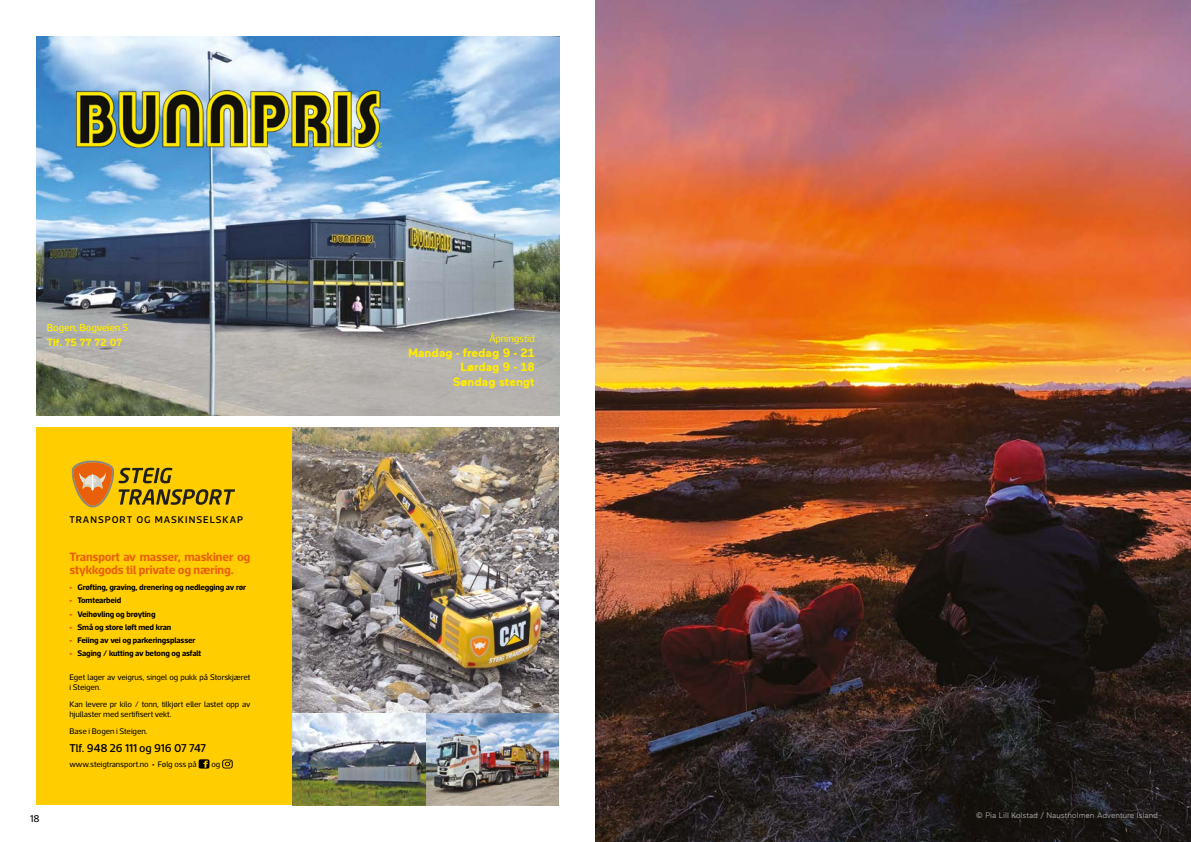
<style>
.page{position:relative;width:1191px;height:842px;background:#fff}
.page>*{position:absolute;margin:0;border:0;box-sizing:border-box;transform-origin:0 0}
.t1{font:700 12.4px/12.4px "Acto";letter-spacing:-.01em;color:#e9610b}
.t2{font:700 12.1px/14.5px "Maax";color:#ffeb00;text-align:right}
.t3{font:500 11.6px "Acto";letter-spacing:-.01em;color:#000}
.t4{font:500 10.4px "Acto";letter-spacing:-.01em;color:#ffeb00}
.t5{font:700 10.4px "Maax";color:#ffeb00}
.t6{font:10.4px "Acto";letter-spacing:-.01em;color:#ffeb00}
.t7{font:10px "Acto";color:#000}
.t8{font:500 9.9px "Acto";letter-spacing:.1em;color:#000}
.t9{font:8.3px/9.9px "Acto";letter-spacing:-.01em;color:#000}
.t10{font:700 8.3px "Acto";letter-spacing:-.01em;color:#000}
.t11{font:8px "Maax";color:#a4a4a4}
.s1{color:#ea600a}
</style>
<div class="page">
<img style="left:292px;top:427px;width:266px;height:287px">
<img style="left:292px;top:714px;width:266px;height:91px">
<div style="left:37px;top:427px;width:255px;height:378px;background:#ffcd00"></div>
<svg style="left:72px;top:461px;width:163px;height:46px"></svg>
<svg style="left:198px;top:759px;width:12px;height:10px"></svg>
<svg style="left:222px;top:759px;width:11px;height:9px"></svg>
<img style="left:37px;top:37px;width:522px;height:379px">
<img style="left:77px;top:91px;width:304px;height:57px">
<img style="left:595px;top:0;width:596px;height:842px">
<p class="t4" style="left:47px;top:321px;width:83px">Bogen, Bogveien 5</p>
<p class="t5" style="left:47px;top:335px;width:77px">Tlf. 75 77 72 07</p>
<p class="t7" style="left:30px;top:813px;width:11px">18</p>
<p class="t8" style="left:69px;top:514px;width:175px">TRANSPORT OG MASKINSELSKAP</p>
<h1 class="t1" style="left:70px;top:551px;width:182px">Transport av masser, maskiner og stykkgods til private og næring.</h1>
<p class="t10" style="left:70px;top:582px;width:178px"><span class="s1">•</span> Grøfting, graving, drenering og nedlegging av rør</p>
<p class="t10" style="left:70px;top:596px;width:53px"><span class="s1">•</span> Tomtearbeid</p>
<p class="t10" style="left:70px;top:609px;width:87px"><span class="s1">•</span> Veihøvling og brøyting</p>
<p class="t10" style="left:70px;top:622px;width:103px"><span class="s1">•</span> Små og store løft med kran</p>
<p class="t10" style="left:70px;top:635px;width:127px"><span class="s1">•</span> Feiing av vei og parkeringsplasser</p>
<p class="t10" style="left:70px;top:648px;width:133px"><span class="s1">•</span> Saging / kutting av betong og asfalt</p>
<p class="t9" style="left:70px;top:672px;width:182px">Eget lager av veigrus, singel og pukk på Storskjæret i Steigen.</p>
<p class="t9" style="left:70px;top:699px;width:182px">Kan levere pr kilo / tonn, tilkjørt eller lastet opp av hjullaster med sertifisert vekt.</p>
<p class="t9" style="left:70px;top:726px;width:79px">Base i Bogen i Steigen.</p>
<h3 class="t3" style="left:70px;top:741px;width:138px">Tlf. 948 26 111 og 916 07 747</h3>
<p class="t9" style="left:70px;top:759px;width:128px">www.steigtransport.no • Følg oss på</p>
<p class="t9" style="left:211px;top:759px;width:10px">og</p>
<p class="t6" style="left:489px;top:333px;width:47px">Åpningstid</p>
<h2 class="t2" style="left:408px;top:345px;width:128px">Mandag - fredag 9 - 21<br>Lørdag 9 - 18<br>Søndag stengt</h2>
<p class="t11" style="left:976px;top:809px;width:183px">© Pia Lill Kolstad / Naustholmen Adventure Island</p>
</div>
